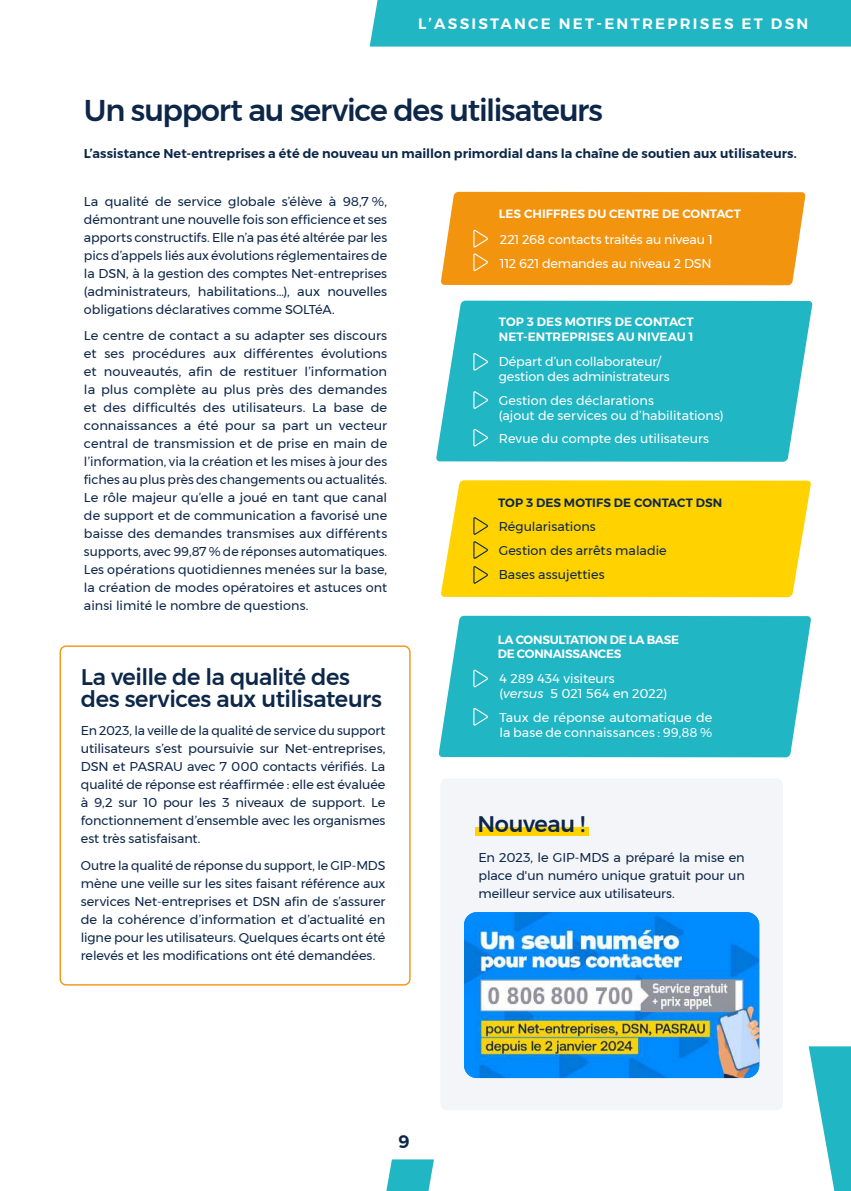
<style>
.page{position:relative;width:851px;height:1191px;background:#fff}
.page>*{position:absolute;margin:0;border:0;box-sizing:border-box;transform-origin:0 0}
.t1{font:500 30px "Montserrat V1";letter-spacing:-.04em;color:#0d2749}
.t2{font:500 22.5px/22.5px "Montserrat V1";letter-spacing:-.02em;color:#0d2749}
.t3{font:600 18px "Montserrat V1";color:#0d2749}
.t4{font:600 15px "Montserrat V1";letter-spacing:.15em;color:#fff}
.t5{font:12.75px/18px "Montserrat V1";letter-spacing:-.005em;color:#0d2749;text-align:justify}
.t6{font:12.75px/15px "Montserrat V1";letter-spacing:-.005em;color:#fff}
.t7{font:600 12.75px "Montserrat V1";letter-spacing:.01em;color:#0d2749}
.t8{font:600 12px/14.2px "Montserrat V1";color:#fff}
.t9{font:600 12px/14.2px "Montserrat V1";letter-spacing:-.02em;color:#fff}
.t10{font:600 12px "Montserrat V1";letter-spacing:.01em;color:#0d2749}
.s1{font-style:italic}
</style>
<div class="page">
<div style="left:60px;top:645px;width:350px;height:340px;border:1px solid #f2940e;border-radius:6px"></div>
<div style="left:440px;top:778px;width:342px;height:332px;background:#f4f5f8;border-radius:6px"></div>
<svg style="left:386px;top:1159px;width:48px;height:32px;background:#3ebfcb"></svg>
<div style="left:369px;top:0;width:481px;height:47px;background:#20b6c4"></div>
<div style="left:438px;top:616px;width:373px;height:141px;background:#20b6c4"></div>
<svg style="left:472px;top:668px;width:16px;height:20px"></svg>
<svg style="left:472px;top:707px;width:16px;height:19px"></svg>
<div style="left:441px;top:192px;width:364px;height:93px;background:#f2940e"></div>
<svg style="left:436px;top:301px;width:376px;height:161px;background:#2fbac8"></svg>
<svg style="left:472px;top:352px;width:16px;height:20px"></svg>
<svg style="left:472px;top:390px;width:16px;height:20px"></svg>
<svg style="left:472px;top:428px;width:16px;height:19px"></svg>
<div style="left:441px;top:480px;width:370px;height:117px;background:#ffd200"></div>
<svg style="left:472px;top:516px;width:16px;height:69px"></svg>
<svg style="left:475px;top:827px;width:114px;height:9px"></svg>
<img style="left:464px;top:912px;width:295px;height:166px">
<svg style="left:808px;top:1046px;width:42px;height:145px"></svg>
<p class="t4" style="left:418px;top:12px;width:391px">L’ASSISTANCE NET-ENTREPRISES ET DSN</p>
<h1 class="t1" style="left:84px;top:86px;width:520px">Un support au service des utilisateurs</h1>
<p class="t7" style="left:84px;top:143px;width:714px">L’assistance Net-entreprises a été de nouveau un maillon primordial dans la chaîne de soutien aux utilisateurs.</p>
<p class="t5" style="left:84px;top:192px;width:305px">La qualité de service globale s’élève à 98,7 %, démontrant une nouvelle fois son efficience et ses apports constructifs. Elle n’a pas été altérée par les pics d’appels liés aux évolutions réglementaires de la DSN, à la gestion des comptes Net-entreprises (administrateurs, habilitations…), aux nouvelles obligations déclaratives comme SOLTéA.</p>
<p class="t5" style="left:84px;top:326px;width:305px">Le centre de contact a su adapter ses discours et ses procédures aux différentes évolutions et nouveautés, afin de restituer l’information la plus complète au plus près des demandes et des difficultés des utilisateurs. La base de connaissances a été pour sa part un vecteur central de transmission et de prise en main de l’information, via la création et les mises à jour des fiches au plus près des changements ou actualités.<br>Le rôle majeur qu’elle a joué en tant que canal de support et de communication a favorisé une baisse des demandes transmises aux différents supports, avec 99,87 % de réponses automatiques.<br>Les opérations quotidiennes menées sur la base, la création de modes opératoires et astuces ont ainsi limité le nombre de questions.</p>
<h2 class="t2" style="left:81px;top:665px;width:302px">La veille de la qualité des des services aux utilisateurs</h2>
<p class="t5" style="left:81px;top:721px;width:306px">En 2023, la veille de la qualité de service du support utilisateurs s’est poursuivie sur Net-entreprises, DSN et PASRAU avec 7 000 contacts vérifiés. La qualité de réponse est réaffirmée : elle est évaluée à 9,2 sur 10 pour les 3 niveaux de support. Le fonctionnement d’ensemble avec les organismes est très satisfaisant.</p>
<p class="t5" style="left:81px;top:856px;width:306px">Outre la qualité de réponse du support, le GIP-MDS mène une veille sur les sites faisant référence aux services Net-entreprises et DSN afin de s’assurer de la cohérence d’information et d’actualité en ligne pour les utilisateurs. Quelques écarts ont été relevés et les modifications ont été demandées.</p>
<h3 class="t3" style="left:398px;top:1127px;width:13px">9</h3>
<p class="t8" style="left:499px;top:207px;width:244px">LES CHIFFRES DU CENTRE DE CONTACT</p>
<p class="t6" style="left:500px;top:227px;width:214px;line-height:24px">221 268 contacts traités au niveau 1<br>112 621 demandes au niveau 2 DSN</p>
<p class="t8" style="left:499px;top:315px;width:196px">TOP 3 DES MOTIFS DE CONTACT<br>NET-ENTREPRISES AU NIVEAU 1</p>
<p class="t6" style="left:499px;top:354px;width:172px">Départ d’un collaborateur/ gestion des administrateurs</p>
<p class="t6" style="left:499px;top:392px;width:226px">Gestion des déclarations<br>(ajout de services ou d’habilitations)</p>
<p class="t6" style="left:499px;top:431px;width:212px">Revue du compte des utilisateurs</p>
<p class="t10" style="left:498px;top:493px;width:226px">TOP 3 DES MOTIFS DE CONTACT DSN</p>
<p class="t5" style="left:498px;top:515px;width:169px;line-height:23.5px">Régularisations<br>Gestion des arrêts maladie</p>
<p class="t5" style="left:498px;top:566px;width:107px">Bases assujetties</p>
<p class="t9" style="left:497px;top:632px;width:183px">LA CONSULTATION DE LA BASE<br>DE CONNAISSANCES</p>
<p class="t6" style="left:499px;top:671px;width:169px">4 289 434 visiteurs<br>(<span class="s1">versus</span> 5 021 564 en 2022)</p>
<p class="t6" style="left:499px;top:709px;width:214px">Taux de réponse automatique de la base de connaissances : 99,88 %</p>
<h2 class="t2" style="left:477px;top:813px;width:109px">Nouveau !</h2>
<p class="t5" style="left:478px;top:848px;width:268px">En 2023, le GIP-MDS a préparé la mise en place d'un numéro unique gratuit pour un meilleur service aux utilisateurs.</p>
</div>
